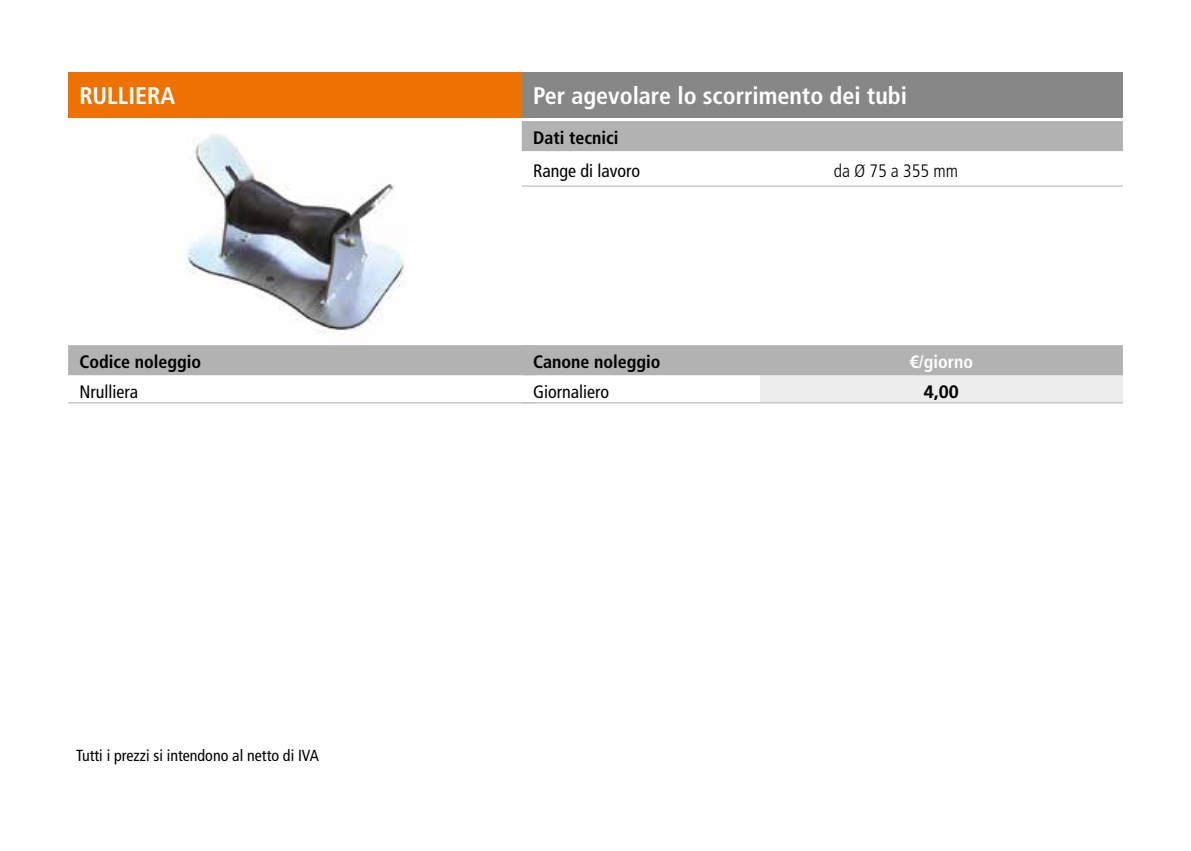
<style>
.page{position:relative;width:1191px;height:851px;background:#fff}
.page>*{position:absolute;margin:0;border:0;box-sizing:border-box;transform-origin:0 0}
.t1{font:700 condensed 24px "Frutiger LT Std";color:#fff}
.t2{font:700 condensed 18px "Frutiger LT Std";color:#000}
.t3{font:condensed 18px "Frutiger LT Std";color:#000}
.t4{font:300 condensed 18px "Frutiger LT Std";color:#000}
.t5{font:700 condensed 18px "Frutiger LT Std";color:#fff}
.t6{font:700 18px "Frutiger LT Std";color:#000}
.t7{font:condensed 16px "Frutiger LT Std";color:#000}
</style>
<div class="page">
<div style="left:760px;top:373px;width:363px;height:30px;background:#ededed"></div>
<img style="left:106px;top:117px;width:375px;height:217px">
<div style="left:522px;top:72px;width:601px;height:45px;background:#878787"></div>
<div style="left:68px;top:72px;width:454px;height:45px;background:#ee7203"></div>
<div style="left:522px;top:121px;width:601px;height:30px;background:#b3b2b2"></div>
<hr style="left:522px;top:185px;width:601px;height:2px;background:#c6c6c6">
<div style="left:68px;top:345px;width:468px;height:30px;background:#b3b2b2"></div>
<hr style="left:68px;top:402px;width:468px;height:1px;background:#c6c6c6">
<div style="left:522px;top:345px;width:601px;height:30px;background:#b3b2b2"></div>
<hr style="left:522px;top:402px;width:601px;height:1px;background:#c6c6c6">
<p class="t1" style="left:79px;top:81px;width:97px">RULLIERA</p>
<p class="t1" style="left:533px;top:81px;width:375px">Per agevolare lo scorrimento dei tubi</p>
<p class="t2" style="left:533px;top:127px;width:87px">Dati tecnici</p>
<p class="t3" style="left:533px;top:161px;width:108px">Range di lavoro</p>
<p class="t4" style="left:833px;top:161px;width:126px">da Ø 75 a 355 mm</p>
<p class="t2" style="left:79px;top:351px;width:123px">Codice noleggio</p>
<p class="t3" style="left:79px;top:381px;width:60px">Nrulliera</p>
<p class="t7" style="left:76px;top:745px;width:244px">Tutti i prezzi si intendono al netto di IVA</p>
<p class="t2" style="left:533px;top:351px;width:129px">Canone noleggio</p>
<p class="t5" style="left:909px;top:351px;width:65px">€/giorno</p>
<p class="t3" style="left:533px;top:381px;width:78px">Giornaliero</p>
<p class="t6" style="left:924px;top:380px;width:37px">4,00</p>
</div>
